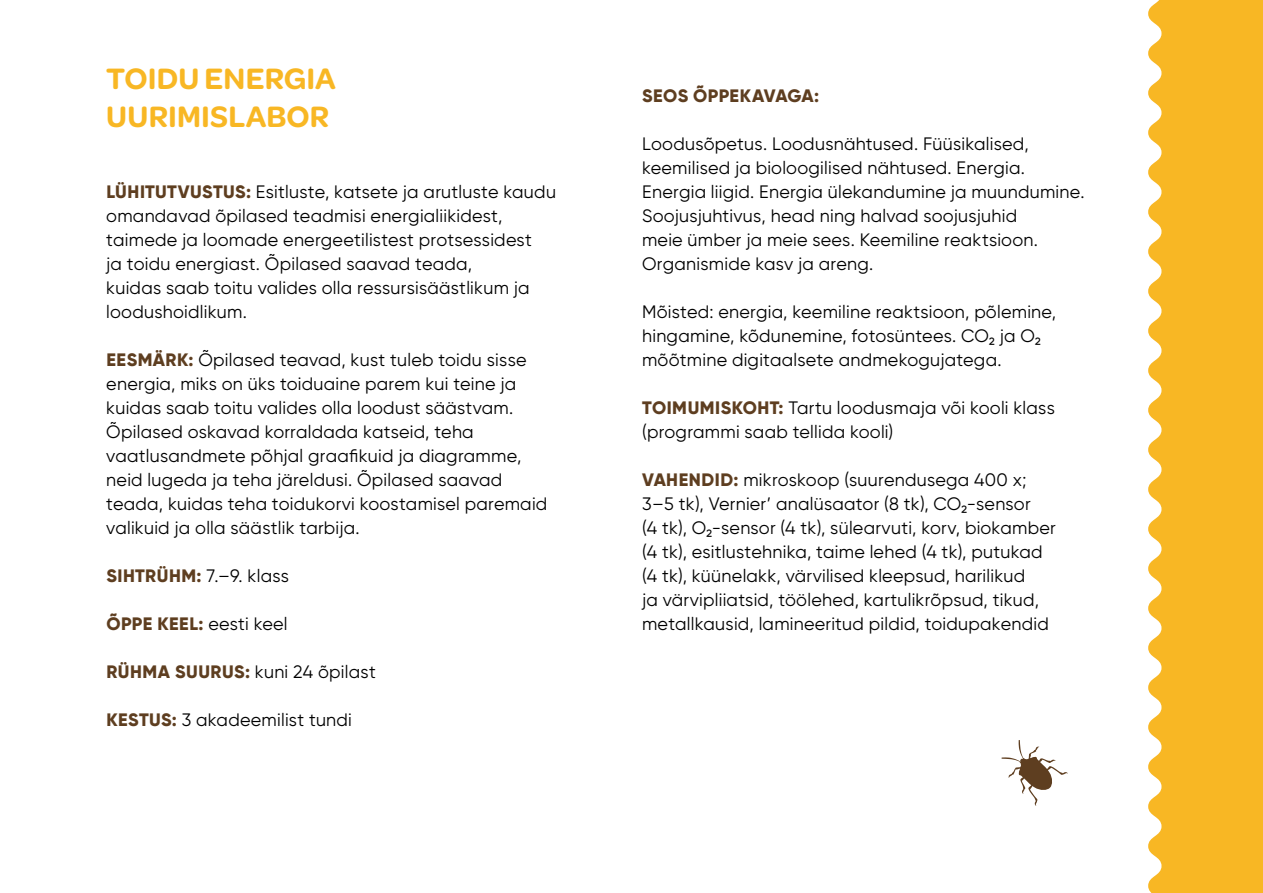
<style>
.page{position:relative;width:1263px;height:893px;background:#fff}
.page>*{position:absolute;margin:0;border:0;box-sizing:border-box;transform-origin:0 0}
.t1{font:600 31.5px/37.8px "Omnes";letter-spacing:.005em;color:#f8b724}
.t2{font:18px/24px "Gilroy";letter-spacing:.015em;color:#000}
.t3{font:800 18px "Gilroy";letter-spacing:.015em;color:#5e3e20}
.s1{font-weight:800;color:#5e3e20}
.s2{font-weight:400;color:#000}
</style>
<div class="page">
<svg style="left:1148px;top:0;width:115px;height:893px;fill:#f8b724"></svg>
<svg style="left:1001px;top:740px;width:67px;height:66px"></svg>
<h1 class="t1" style="left:106px;top:58px;width:231px">TOIDU ENERGIA<br>UURIMISLABOR</h1>
<p class="t2" style="left:106px;top:180px;width:451px"><span class="s1">LÜHITUTVUSTUS:</span> Esitluste, katsete ja arutluste kaudu omandavad õpilased teadmisi energialiikidest, taimede ja loomade energeetilistest protsessidest<br>ja toidu energiast. Õpilased saavad teada,<br>kuidas saab toitu valides olla ressursisäästlikum ja loodushoidlikum.</p>
<p class="t2" style="left:106px;top:347px;width:443px"><span class="s1">EESMÄRK:</span> Õpilased teavad, kust tuleb toidu sisse energia, miks on üks toiduaine parem kui teine ja kuidas saab toitu valides olla loodust säästvam.<br>Õpilased oskavad korraldada katseid, teha vaatlusandmete põhjal graafikuid ja diagramme, neid lugeda ja teha järeldusi. Õpilased saavad teada, kuidas teha toidukorvi koostamisel paremaid valikuid ja olla säästlik tarbija.</p>
<p class="t2" style="left:106px;top:563px;width:184px"><span class="s1">SIHTRÜHM:</span> 7.–9. klass</p>
<p class="t3" style="left:106px;top:612px;width:183px">ÕPPE KEEL: <span class="s2">eesti keel</span></p>
<p class="t2" style="left:106px;top:659px;width:271px"><span class="s1">RÜHMA SUURUS:</span> kuni 24 õpilast</p>
<p class="t2" style="left:106px;top:707px;width:247px"><span class="s1">KESTUS:</span> 3 akadeemilist tundi</p>
<p class="t3" style="left:642px;top:84px;width:178px">SEOS ÕPPEKAVAGA:</p>
<p class="t2" style="left:642px;top:131px;width:444px">Loodusõpetus. Loodusnähtused. Füüsikalised, keemilised ja bioloogilised nähtused. Energia.<br>Energia liigid. Energia ülekandumine ja muundumine.<br>Soojusjuhtivus, head ning halvad soojusjuhid<br>meie ümber ja meie sees. Keemiline reaktsioon.<br>Organismide kasv ja areng.</p>
<p class="t2" style="left:642px;top:299px;width:416px">Mõisted: energia, keemiline reaktsioon, põlemine, hingamine, kõdunemine, fotosüntees. CO2 ja O2 mõõtmine digitaalsete andmekogujatega.</p>
<p class="t2" style="left:642px;top:395px;width:414px"><span class="s1">TOIMUMISKOHT:</span> Tartu loodusmaja või kooli klass (programmi saab tellida kooli)</p>
<p class="t2" style="left:642px;top:467px;width:415px"><span class="s1">VAHENDID:</span> mikroskoop (suurendusega 400 x; 3–5 tk), Vernier’ analüsaator (8 tk), CO2-sensor<br>(4 tk), O2-sensor (4 tk), sülearvuti, korv, biokamber (4 tk), esitlustehnika, taime lehed (4 tk), putukad (4 tk), küünelakk, värvilised kleepsud, harilikud<br>ja värvipliiatsid, töölehed, kartulikrõpsud, tikud, metallkausid, lamineeritud pildid, toidupakendid</p>
</div>
